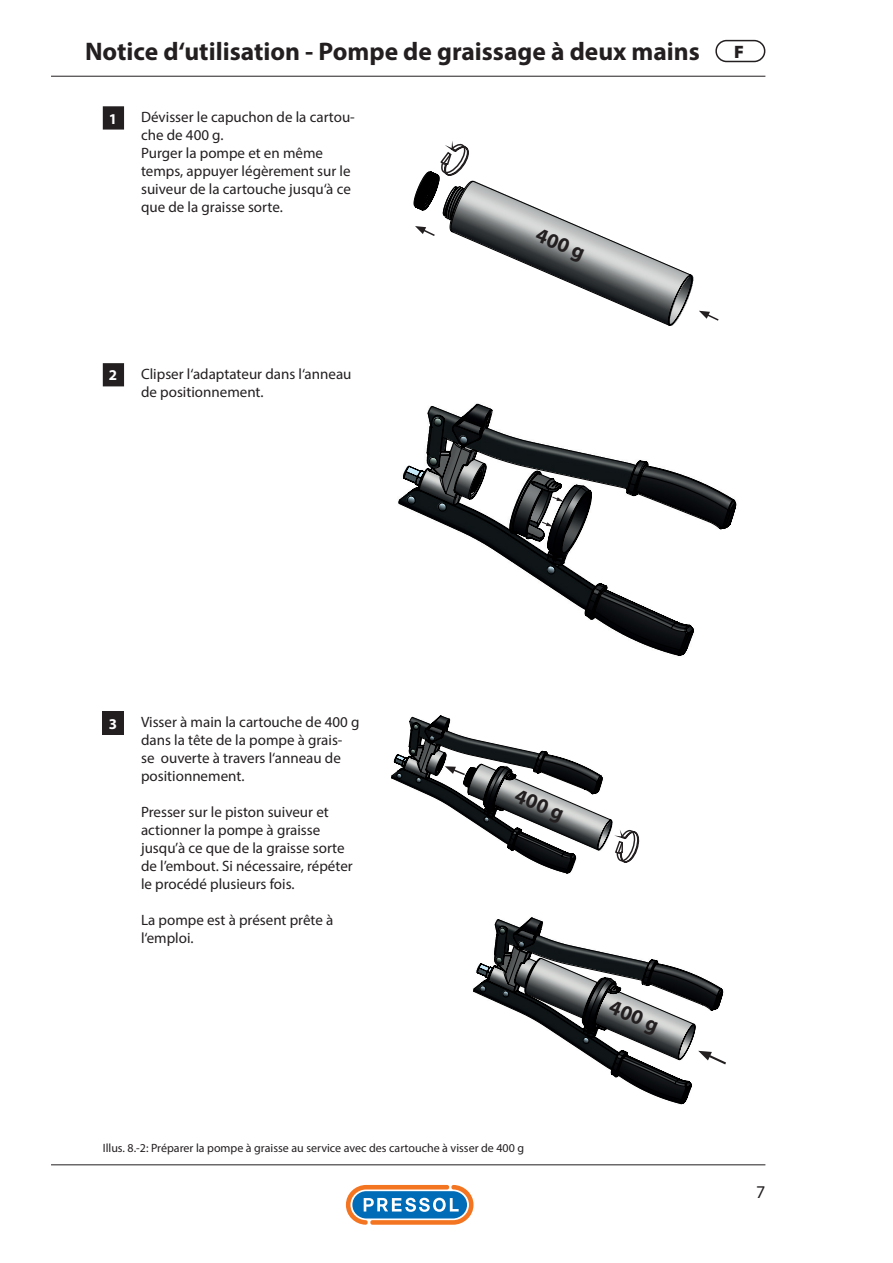
<style>
.page{position:relative;width:893px;height:1263px;background:#fff}
.page>*{position:absolute;margin:0;border:0;box-sizing:border-box;transform-origin:0 0}
.t1{font:700 25.5px "Myriad Pro";color:#231f20}
.t2{font:700 21px "Myriad Pro";color:#231f20}
.t3{font:18px "Myriad Pro";color:#231f20}
.t4{font:900 18px "Myriad Pro";color:#231f20}
.t5{font:15px/18px "Myriad Pro";color:#231f20}
.t6{font:700 15px "Myriad Pro";color:#fff}
.t7{font:12px "Myriad Pro";color:#231f20}
</style>
<div class="page">
<svg style="left:398px;top:404px;width:338px;height:252px"></svg>
<svg style="left:460px;top:445px;width:234px;height:187px"></svg>
<svg style="left:473px;top:917px;width:250px;height:187px"></svg>
<svg style="left:699px;top:311px;width:20px;height:10px"></svg>
<svg style="left:391px;top:715px;width:249px;height:158px"></svg>
<svg style="left:413px;top:142px;width:280px;height:184px"></svg>
<svg style="left:698px;top:1051px;width:28px;height:15px"></svg>
<hr style="left:51px;top:76px;width:714px;height:1px;background:#231f20">
<hr style="left:51px;top:1164px;width:714px;height:1px;background:#231f20">
<div style="left:715px;top:40px;width:50px;height:22px;border:2px solid #231f20;border-radius:10px"></div>
<svg style="left:346px;top:1185px;width:127px;height:40px"></svg>
<svg style="left:103px;top:106px;width:21px;height:280px"></svg>
<div style="left:103px;top:712px;width:21px;height:23px;background:#231f20"></div>
<h1 class="t1" style="left:85px;top:35px;width:616px">Notice d‘utilisation - Pompe de graissage à deux mains</h1>
<p class="t4" style="left:734px;top:40px;width:11px">F</p>
<p class="t6" style="left:109px;top:109px;width:10px">1</p>
<p class="t5" style="left:141px;top:108px;width:215px">Dévisser le capuchon de la cartou&shy;che de 400 g.<br>Purger la pompe et en même temps, appuyer légèrement sur le suiveur de la cartouche jusqu‘à ce que de la graisse sorte.</p>
<p class="t6" style="left:109px;top:366px;width:10px">2</p>
<p class="t5" style="left:141px;top:364px;width:212px">Clipser l‘adaptateur dans l‘anneau de positionnement.</p>
<h2 class="t2" style="left:542px;top:221px;width:53px;rotate:23deg">400 g</h2>
<p class="t6" style="left:109px;top:714px;width:10px">3</p>
<p class="t5" style="left:141px;top:713px;width:220px">Visser à main la cartouche de 400 g dans la tête de la pompe à grais&shy;se ouverte à travers l‘anneau de positionnement.</p>
<p class="t5" style="left:141px;top:803px;width:213px">Presser sur le piston suiveur et actionner la pompe à graisse jusqu’à ce que de la graisse sorte de l’embout. Si nécessaire, répéter le procédé plusieurs fois.</p>
<p class="t5" style="left:141px;top:911px;width:194px">La pompe est à présent prête à l‘emploi.</p>
<h2 class="t2" style="left:521px;top:782px;width:53px;rotate:23deg">400 g</h2>
<p class="t7" style="left:103px;top:1140px;width:423px">Illus. 8.-2: Préparer la pompe à graisse au service avec des cartouche à visser de 400 g</p>
<h2 class="t2" style="left:616px;top:993px;width:53px;rotate:23deg">400 g</h2>
<p class="t3" style="left:756px;top:1181px;width:11px">7</p>
</div>
